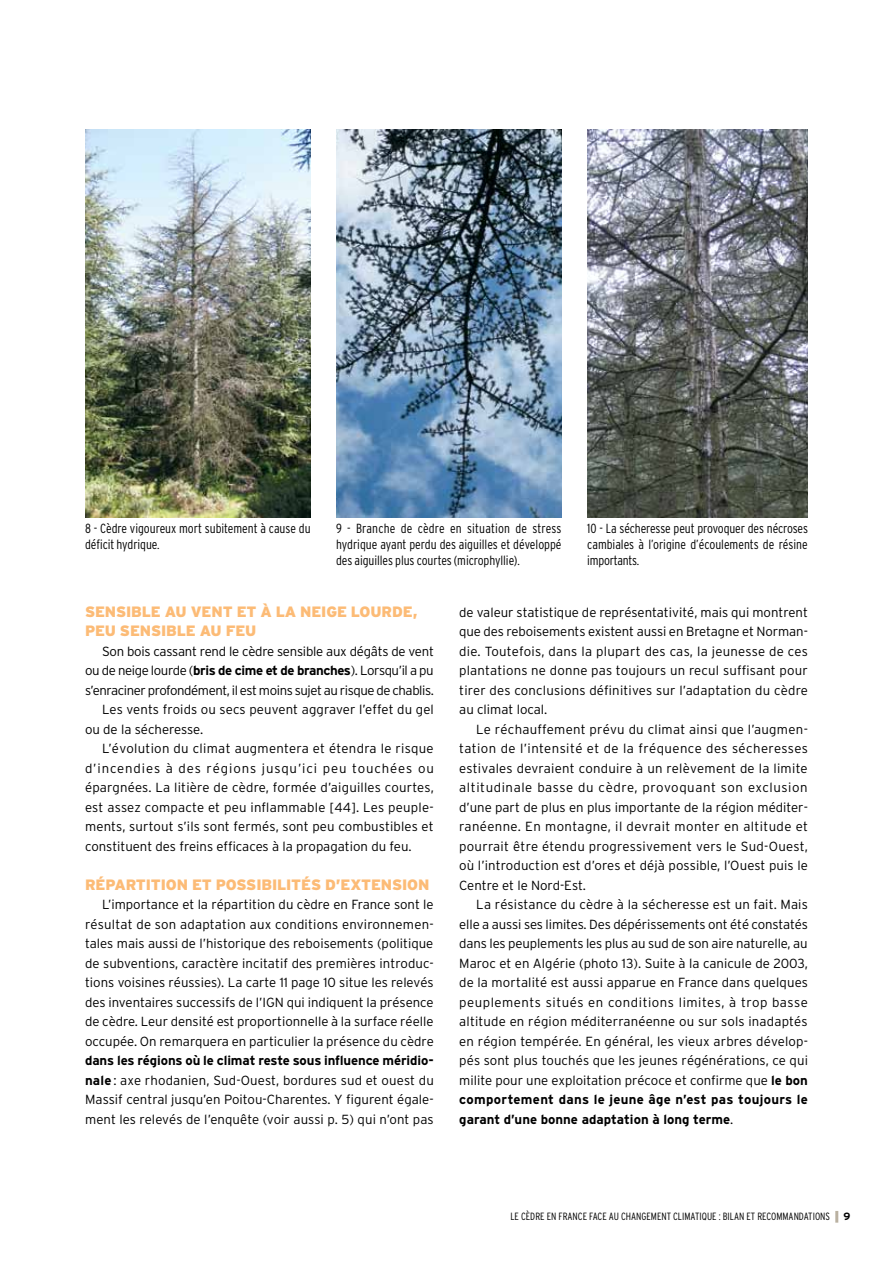
<style>
.page{position:relative;width:893px;height:1263px;background:#fff}
.page>*{position:absolute;margin:0;border:0;box-sizing:border-box;transform-origin:0 0}
.t1{font:900 15px/19.5px "Interstate";letter-spacing:-.01em;color:#fcbb76}
.t2{font:300 13.2px/19.5px "Interstate";letter-spacing:.005em;color:#000;text-align:justify}
.t3{font:300 condensed 13.2px/15.9px "Interstate";letter-spacing:-.005em;color:#000;text-align:justify}
.t4{font:300 condensed 10.5px "Interstate";color:#000}
.s1{font-weight:700}
.s2{font-weight:700;font-stretch:normal}
</style>
<div class="page">
<svg style="left:835px;top:1211px;width:3px;height:11px"></svg>
<img style="left:85px;top:130px;width:226px;height:388px">
<img style="left:336px;top:130px;width:226px;height:388px">
<img style="left:587px;top:130px;width:221px;height:388px">
<p class="t3" style="left:85px;top:521px;width:227px">8 - Cèdre vigoureux mort subitement à cause du déficit hydrique.</p>
<p class="t3" style="left:587px;top:521px;width:222px">10 - La sécheresse peut provoquer des nécroses cambiales à l’origine d’écoulements de résine importants.</p>
<p class="t3" style="left:336px;top:521px;width:227px">9 - Branche de cèdre en situation de stress hydrique ayant perdu des aiguilles et développé des aiguilles plus courtes (microphyllie).</p>
<p class="t1" style="left:85px;top:601px;width:334px">SENSIBLE AU VENT ET À LA NEIGE LOURDE,<br>PEU SENSIBLE AU FEU</p>
<p class="t2" style="left:102px;top:641px;width:333px">Son bois cassant rend le cèdre sensible aux dégâts de vent</p>
<p class="t2" style="left:85px;top:661px;width:350px">ou de neige lourde (<span class="s1">bris de cime et de branches</span>). Lorsqu’il a pu</p>
<p class="t2" style="left:85px;top:680px;width:350px">s’enraciner profondément, il est moins sujet au risque de chablis.</p>
<p class="t2" style="left:102px;top:700px;width:333px">Les vents froids ou secs peuvent aggraver l’effet du gel</p>
<p class="t2" style="left:85px;top:719px;width:120px">ou de la sécheresse.</p>
<p class="t2" style="left:102px;top:738px;width:333px">L’évolution du climat augmentera et étendra le risque</p>
<p class="t2" style="left:85px;top:758px;width:350px">d’incendies à des régions jusqu’ici peu touchées ou</p>
<p class="t2" style="left:85px;top:777px;width:350px">épargnées. La litière de cèdre, formée d’aiguilles courtes,</p>
<p class="t2" style="left:85px;top:797px;width:350px">est assez compacte et peu inflammable [44]. Les peuple-</p>
<p class="t2" style="left:85px;top:816px;width:350px">ments, surtout s’ils sont fermés, sont peu combustibles et</p>
<p class="t2" style="left:85px;top:836px;width:328px">constituent des freins efficaces à la propagation du feu.</p>
<p class="t1" style="left:85px;top:874px;width:346px">RÉPARTITION ET POSSIBILITÉS D’EXTENSION</p>
<p class="t2" style="left:85px;top:895px;width:350px;text-indent:17px">L’importance et la répartition du cèdre en France sont le résultat de son adaptation aux conditions environnemen&shy;tales mais aussi de l’historique des reboisements (politique de subventions, caractère incitatif des premières introduc&shy;tions voisines réussies). La carte 11 page 10 situe les relevés des inventaires successifs de l’IGN</p>
<p class="t2" style="left:85px;top:992px;width:350px;text-indent:202px">qui indiquent la présence de cèdre. Leur densité est proportionnelle à la surface réelle occupée. On remarquera en particulier la présence du cèdre</p>
<p class="t2" style="left:85px;top:1050px;width:350px"><span class="s1">dans les régions où le climat reste sous influence méridio&shy;nale</span> : axe rhodanien, Sud-Ouest, bordures sud et ouest du Massif central jusqu’en Poitou-Charentes. Y figurent égale&shy;ment les relevés de l’enquête (voir aussi p. 5) qui n’ont pas</p>
<p class="t2" style="left:459px;top:602px;width:350px">de valeur statistique de représentativité, mais qui montrent que des reboisements existent aussi en Bretagne et Norman&shy;die. Toutefois, dans la plupart des cas, la jeunesse de ces plantations ne donne pas toujours un recul suffisant pour tirer des conclusions définitives sur l’adaptation du cèdre au climat local.</p>
<p class="t2" style="left:459px;top:719px;width:350px;text-indent:17px">Le réchauffement prévu du climat ainsi que l’augmen&shy;tation de l’intensité et de la fréquence des sécheresses estivales devraient conduire à un relèvement de la limite altitudinale basse du cèdre, provoquant son exclusion d’une part de plus en plus importante de la région méditer&shy;ranéenne. En montagne, il devrait monter en altitude et pourrait être étendu progressivement vers le Sud-Ouest, où l’introduction est d’ores et déjà possible, l’Ouest puis le Centre et le N ord-Est.</p>
<p class="t2" style="left:459px;top:894px;width:350px;text-indent:17px">La résistance du cèdre à la sécheresse est un fait. M ais elle a aussi ses limites. Des dépérissements ont été constatés dans les peuplements les plus au sud de son aire naturelle, au Maroc et en Algérie (photo 13). Suite à la canicule de 2003, de la mortalité est aussi apparue en France dans quelques peuplements situés en conditions limites, à trop basse altitude en région méditerranéenne ou sur sols inadaptés en région tempérée. En général, les vieux arbres dévelop&shy;pés sont plus touchés que les jeunes régénérations, ce qui milite pour une exploitation précoce et confirme que <span class="s1">le bon comportement dans le jeune âge n’est pas toujours le garant d’une bonne adaptation à long terme</span>.</p>
<p class="t4" style="left:510px;top:1211px;width:342px">LE CÈDRE EN FRANCE FACE AU CHANGEMENT CLIMATIQUE : BILAN ET RECOMMANDATIONS <span class="s2">89</span></p>
</div>
